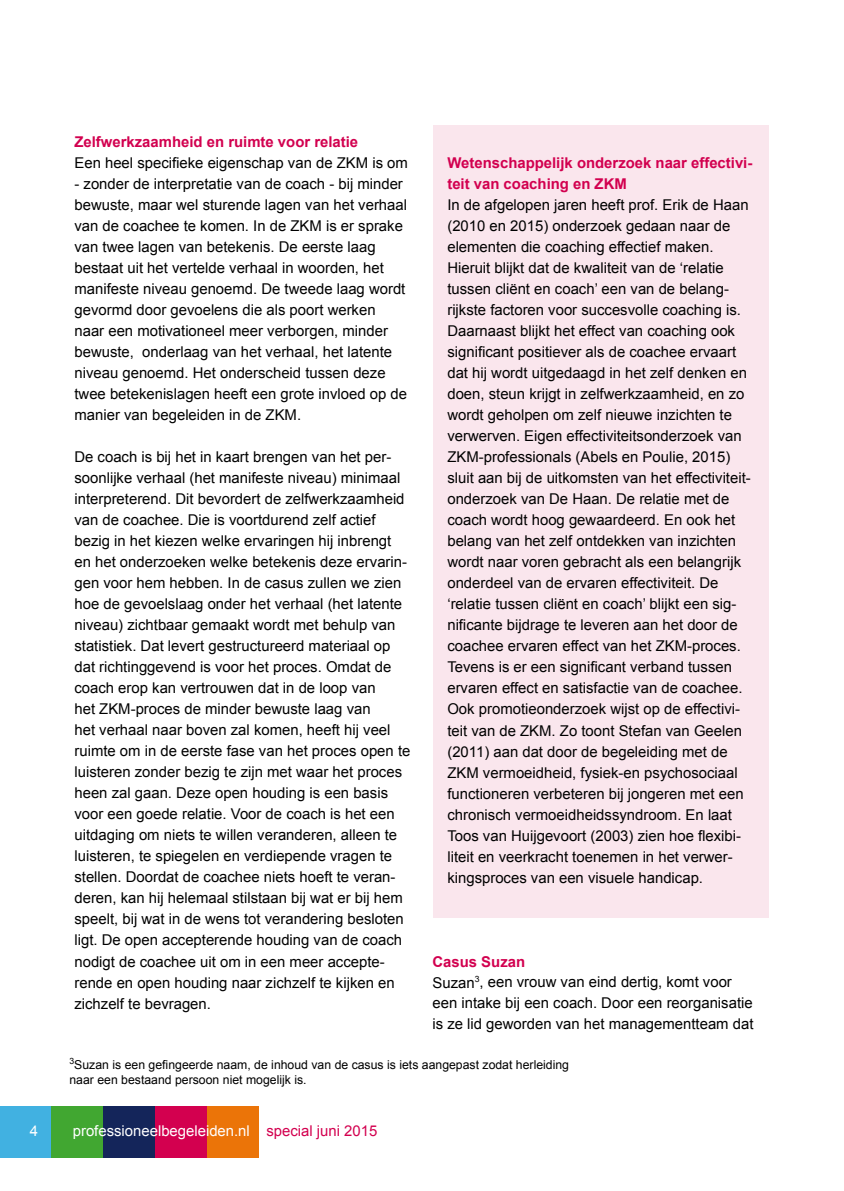
<style>
.page{position:relative;width:844px;height:1191px;background:#fff}
.page>*{position:absolute;margin:0;border:0;box-sizing:border-box;transform-origin:0 0}
.t1{font:14.88px/21px "Arial";color:#000}
.t2{font:700 14.88px/21px "Arial";color:#d2004f}
.t3{font:14.88px "Arial";color:#fff}
.t4{font:12.25px/14.7px "Arial";color:#000}
.s1{font-weight:700;color:#d2004f}
.s2{color:#d3004f}
</style>
<div class="page">
<div style="left:0;top:1105px;width:52px;height:52px;background:#41b1e1"></div>
<div style="left:207px;top:1105px;width:51px;height:52px;background:#eb7408"></div>
<div style="left:155px;top:1105px;width:52px;height:52px;background:#d3004f"></div>
<div style="left:103px;top:1105px;width:52px;height:52px;background:#14255a"></div>
<div style="left:52px;top:1105px;width:51px;height:52px;background:#41a731"></div>
<div style="left:433px;top:125px;width:335px;height:792px;background:#fae6ed"></div>
<p class="t2" style="left:74px;top:132px;width:285px">Zelfwerkzaamheid en ruimte voor relatie</p>
<p class="t1" style="left:74px;top:152px;width:335px">Een heel specifieke eigenschap van de ZKM is om</p>
<p class="t1" style="left:74px;top:173px;width:334px">- zonder de interpretatie van de coach - bij minder bewuste, maar wel sturende lagen van het verhaal van de coachee te komen. In de ZKM is er sprake van twee lagen van betekenis. De eerste laag bestaat uit het vertelde verhaal in woorden, het manifeste niveau genoemd. De tweede laag wordt gevormd door gevoelens die als poort werken naar een motivationeel meer verborgen, minder bewuste, onderlaag van het verhaal, het latente niveau genoemd. Het onderscheid tussen deze twee betekenislagen heeft een grote invloed op de manier van begeleiden in de ZKM.</p>
<p class="t1" style="left:74px;top:446px;width:337px">De coach is bij het in kaart brengen van het per&shy;soonlijke verhaal (het manifeste niveau) minimaal interpreterend. Dit bevordert de zelfwerkzaamheid van de coachee. Die is voortdurend zelf actief bezig in het kiezen welke ervaringen hij inbrengt en het onderzoeken welke betekenis deze ervarin&shy;gen voor hem hebben. In de casus zullen we zien hoe de gevoelslaag onder het verhaal (het latente niveau) zichtbaar gemaakt wordt met behulp van statistiek. Dat levert gestructureerd materiaal op dat richtinggevend is voor het proces. Omdat de coach erop kan vertrouwen dat in de loop van<br>het ZKM-proces de minder bewuste laag van<br>het verhaal naar boven zal komen, heeft hij veel ruimte om in de eerste fase van het proces open te luisteren zonder bezig te zijn met waar het proces heen zal gaan. Deze open houding is een basis voor een goede relatie. Voor de coach is het een uitdaging om niets te willen veranderen, alleen te luisteren, te spiegelen en verdiepende vragen te stellen. Doordat de coachee niets hoeft te veran&shy;deren, kan hij helemaal stilstaan bij wat er bij hem speelt, bij wat in de wens tot verandering besloten ligt. De open accepterende houding van de coach nodigt de coachee uit om in een meer accepte&shy;rende en open houding naar zichzelf te kijken en zichzelf te bevragen.</p>
<p class="t2" style="left:447px;top:153px;width:306px">Wetenschappelijk onderzoek naar effectivi&shy;teit van coaching en ZKM</p>
<p class="t1" style="left:447px;top:195px;width:305px">In de afgelopen jaren heeft prof. Erik de Haan (2010 en 2015) onderzoek gedaan naar de elementen die coaching effectief maken.<br>Hieruit blijkt dat de kwaliteit van de ‘relatie tussen cliënt en coach’ een van de belang&shy;rijkste factoren voor succesvolle coaching is.<br>Daarnaast blijkt het effect van coaching ook significant positiever als de coachee ervaart dat hij wordt uitgedaagd in het zelf denken en doen, steun krijgt in zelfwerkzaamheid, en zo wordt geholpen om zelf nieuwe inzichten te verwerven. Eigen effectiviteitsonderzoek van ZKM-professionals (Abels en Poulie, 2015) sluit aan bij de uitkomsten van het effectiviteit&shy;onderzoek van De Haan. De relatie met de coach wordt hoog gewaardeerd. En ook het belang van het zelf ontdekken van inzichten wordt naar voren gebracht als een belangrijk onderdeel van de ervaren effectiviteit. De ‘relatie tussen cliënt en coach’ blijkt een sig&shy;nificante bijdrage te leveren aan het door de coachee ervaren effect van het ZKM-proces.<br>Tevens is er een significant verband tussen ervaren effect en satisfactie van de coachee.<br>Ook promotieonderzoek wijst op de effectivi&shy;teit van de ZKM. Zo toont Stefan van Geelen (2011) aan dat door de begeleiding met de ZKM vermoeidheid, fysiek-en psychosociaal functioneren verbeteren bij jongeren met een chronisch vermoeidheidssyndroom. En laat Toos van Huijgevoort (2003) zien hoe flexibi&shy;liteit en veerkracht toenemen in het verwer&shy;kingsproces van een visuele handicap.</p>
<p class="t1" style="left:432px;top:951px;width:322px"><span class="s1">Casus Suzan<br></span>Suzan<sup>3</sup>, een vrouw van eind dertig, komt voor een intake bij een coach. Door een reorganisatie is ze lid geworden van het managementteam dat</p>
<p class="t4" style="left:69px;top:1057px;width:501px"><sup>3</sup>Suzan is een gefingeerde naam, de inhoud van de casus is iets aangepast zodat herleiding naar een bestaand persoon niet mogelijk is.</p>
<p class="t3" style="left:30px;top:1120px;width:10px">4</p>
<p class="t3" style="left:73px;top:1121px;width:306px">professioneelbegeleiden.nl <span class="s2">special juni 2015</span></p>
</div>
